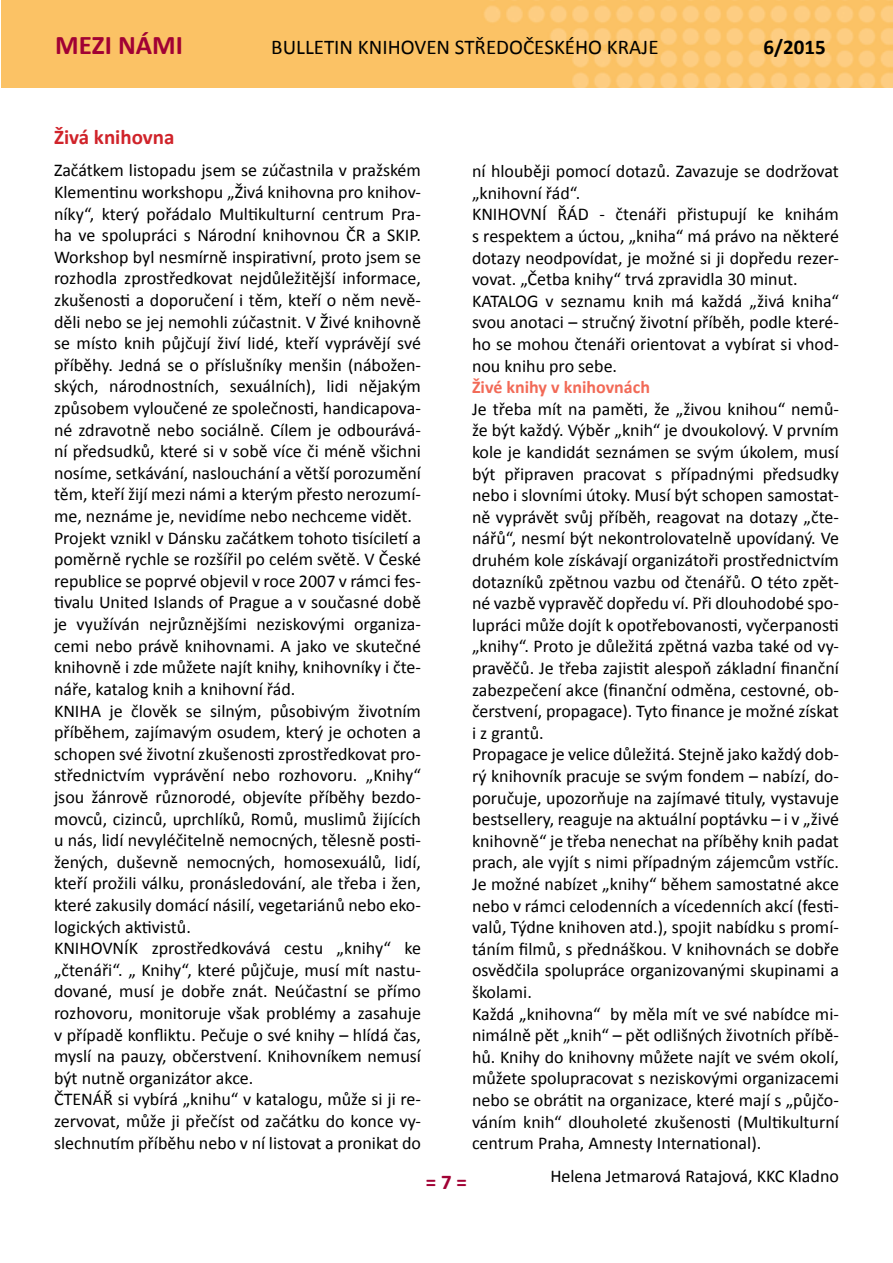
<style>
.page{position:relative;width:893px;height:1263px;background:#fff}
.page>*{position:absolute;margin:0;border:0;box-sizing:border-box;transform-origin:0 0}
.t1{font:700 27px "Calibri";color:#a10134}
.t2{font:21px "Calibri";color:#000}
.t3{font:700 21px "Calibri";color:#d0232a}
.t4{font:700 21px "Calibri";color:#000}
.t5{font:700 21px "Calibri";color:#a10134}
.t6{font:18px/21.6px "Calibri";color:#000}
.t7{font:700 18px "Calibri";color:#f26a57}
</style>
<div class="page">
<img style="left:2px;top:0;width:891px;height:88px">
<h1 class="t1" style="left:55px;top:27px;width:129px">MEZI NÁMI</h1>
<p class="t2" style="left:271px;top:33px;width:389px">BULLETIN KNIHOVEN STŘEDOČESKÉHO KRAJE</p>
<p class="t4" style="left:763px;top:33px;width:64px">6/2015</p>
<p class="t3" style="left:54px;top:124px;width:122px">Živá knihovna</p>
<p class="t6" style="left:54px;top:160px;width:368px">Začátkem listopadu jsem se zúčastnila v pražském Klementinu workshopu „Živá knihovna pro knihov&shy;níky“, který pořádalo Multikulturní centrum Pra&shy;ha ve spolupráci s Národní knihovnou ČR a SKIP.<br>Workshop byl nesmírně inspirativní, proto jsem se rozhodla zprostředkovat nejdůležitější informace, zkušenosti a doporučení i těm, kteří o něm nevě&shy;děli nebo se jej nemohli zúčastnit. V Živé knihovně se místo knih půjčují živí lidé, kteří vyprávějí své příběhy. Jedná se o příslušníky menšin (nábožen&shy;ských, národnostních, sexuálních), lidi nějakým způsobem vyloučené ze společnosti, handicapova&shy;né zdravotně nebo sociálně. Cílem je odbourává&shy;ní předsudků, které si v sobě více či méně všichni nosíme, setkávání, naslouchání a větší porozumění těm, kteří žijí mezi námi a kterým přesto nerozumí&shy;me, neznáme je, nevidíme nebo nechceme vidět.<br>Projekt vznikl v Dánsku začátkem tohoto tisíciletí a poměrně rychle se rozšířil po celém světě. V České republice se poprvé objevil v roce 2007 v rámci fes&shy;tivalu United Islands of Prague a v současné době je využíván nejrůznějšími neziskovými organiza&shy;cemi nebo právě knihovnami. A jako ve skutečné knihovně i zde můžete najít knihy, knihovníky i čte&shy;náře, katalog knih a knihovní řád.<br>KNIHA je člověk se silným, působivým životním příběhem, zajímavým osudem, který je ochoten a schopen své životní zkušenosti zprostředkovat pro&shy;střednictvím vyprávění nebo rozhovoru. „Knihy“ jsou žánrově různorodé, objevíte příběhy bezdo&shy;movců, cizinců, uprchlíků, Romů, muslimů žijících u nás, lidí nevyléčitelně nemocných, tělesně posti&shy;žených, duševně nemocných, homosexuálů, lidí, kteří prožili válku, pronásledování, ale třeba i žen, které zakusily domácí násilí, vegetariánů nebo eko&shy;logických aktivistů.<br>KNIHOVNÍK zprostředkovává cestu „knihy“ ke „čtenáři“. „ Knihy“, které půjčuje, musí mít nastu&shy;dované, musí je dobře znát. Neúčastní se přímo rozhovoru, monitoruje však problémy a zasahuje v případě konfliktu. Pečuje o své knihy – hlídá čas, myslí na pauzy, občerstvení. Knihovníkem nemusí být nutně organizátor akce.<br>ČTENÁŘ si vybírá „knihu“ v katalogu, může si ji re&shy;zervovat, může ji přečíst od začátku do konce vy&shy;slechnutím příběhu nebo v ní listovat a pronikat do</p>
<p class="t6" style="left:472px;top:160px;width:368px">ní hlouběji pomocí dotazů. Zavazuje se dodržovat „knihovní řád“.<br>KNIHOVNÍ ŘÁD - čtenáři přistupují ke knihám s respektem a úctou, „kniha“ má právo na některé dotazy neodpovídat, je možné si ji dopředu rezer&shy;vovat. „Četba knihy“ trvá zpravidla 30 minut.<br>KATALOG v seznamu knih má každá „živá kniha“ svou anotaci – stručný životní příběh, podle které&shy;ho se mohou čtenáři orientovat a vybírat si vhod&shy;nou knihu pro sebe.</p>
<p class="t7" style="left:472px;top:376px;width:180px">Živé knihy v knihovnách</p>
<p class="t6" style="left:472px;top:398px;width:368px">Je třeba mít na paměti, že „živou knihou“ nemů&shy;že být každý. Výběr „knih“ je dvoukolový. V prvním kole je kandidát seznámen se svým úkolem, musí být připraven pracovat s případnými předsudky nebo i slovními útoky. Musí být schopen samostat&shy;ně vyprávět svůj příběh, reagovat na dotazy „čte&shy;nářů“, nesmí být nekontrolovatelně upovídaný. Ve druhém kole získávají organizátoři prostřednictvím dotazníků zpětnou vazbu od čtenářů. O této zpět&shy;né vazbě vypravěč dopředu ví. Při dlouhodobé spo&shy;lupráci může dojít k opotřebovanosti, vyčerpanosti „knihy“. Proto je důležitá zpětná vazba také od vy&shy;pravěčů. Je třeba zajistit alespoň základní finanční zabezpečení akce (finanční odměna, cestovné, ob&shy;čerstvení, propagace). Tyto finance je možné získat i z grantů.<br>Propagace je velice důležitá. Stejně jako každý dob&shy;rý knihovník pracuje se svým fondem – nabízí, do&shy;poručuje, upozorňuje na zajímavé tituly, vystavuje bestsellery, reaguje na aktuální poptávku – i v „živé knihovně“ je třeba nenechat na příběhy knih padat prach, ale vyjít s nimi případným zájemcům vstříc.<br>Je možné nabízet „knihy“ během samostatné akce nebo v rámci celodenních a vícedenních akcí (festi&shy;valů, Týdne knihoven atd.), spojit nabídku s promí&shy;táním filmů, s přednáškou. V knihovnách se dobře osvědčila spolupráce organizovanými skupinami a školami.<br>Každá „knihovna“ by měla mít ve své nabídce mi&shy;nimálně pět „knih“ – pět odlišných životních příbě&shy;hů. Knihy do knihovny můžete najít ve svém okolí, můžete spolupracovat s neziskovými organizacemi nebo se obrátit na organizace, které mají s „půjčo&shy;váním knih“ dlouholeté zkušenosti (Multikulturní centrum Praha, Amnesty International).</p>
<p class="t6" style="left:550px;top:1165px;width:290px">Helena Jetmarová Ratajová, KKC Kladno</p>
<p class="t5" style="left:426px;top:1169px;width:43px">= 7 =</p>
</div>
